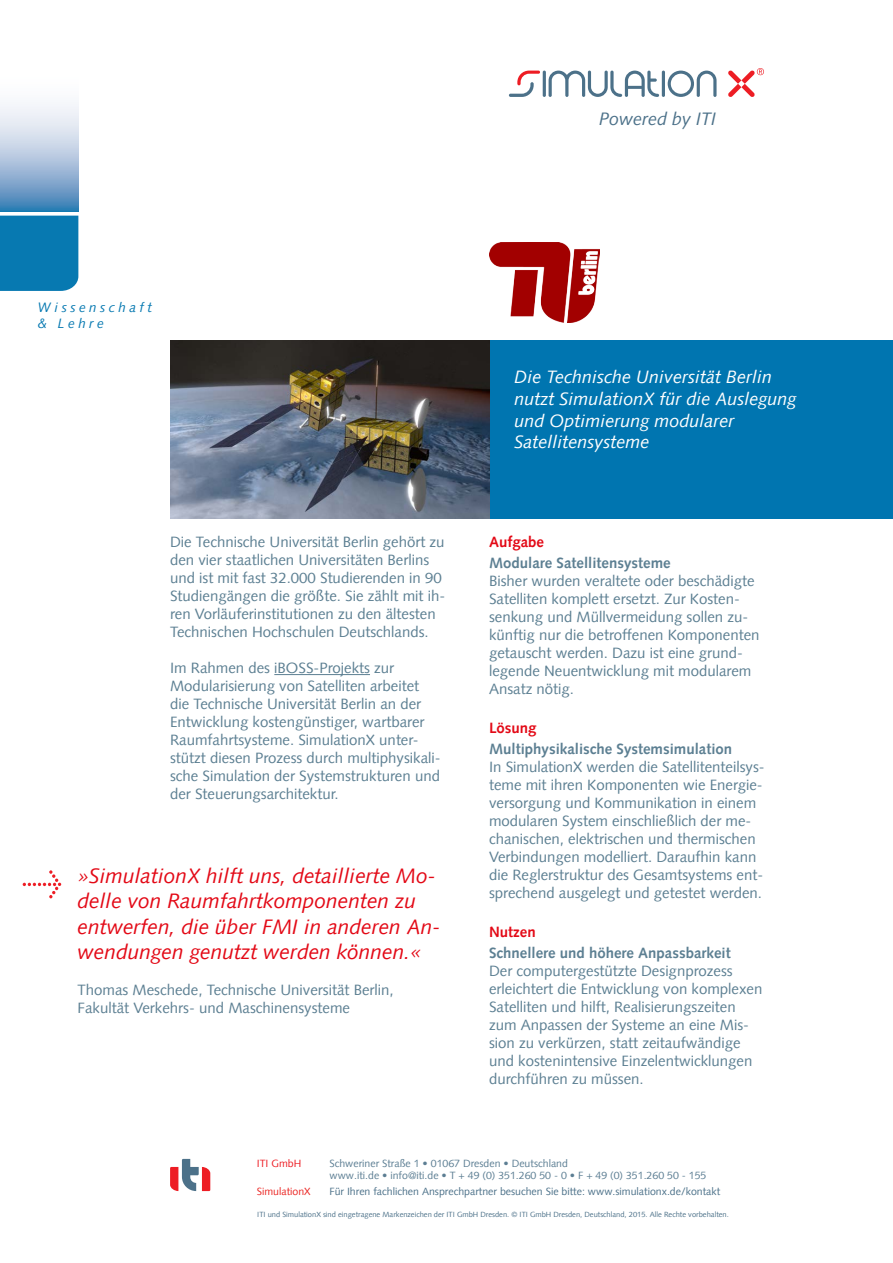
<style>
.page{position:relative;width:893px;height:1263px;background:#fff}
.page>*{position:absolute;margin:0;border:0;box-sizing:border-box;transform-origin:0 0}
.t1{font:italic 21px/25.2px "Syntax LT";color:#e30916}
.t2{font:italic 18px/21.6px "Syntax LT";color:#fff}
.t3{font:italic 18px "Syntax LT";color:#4c7189}
.t4{font:15px/18px "Syntax LT";color:#5c7f92}
.t5{font:700 15px "Syntax LT";color:#5c7f92}
.t6{font:700 15px "Syntax LT";color:#e30916}
.t7{font:italic 13.65px/16.4px "Syntax LT";letter-spacing:.25em;color:#0779b1}
.t8{font:10.5px/12.6px "Syntax LT";color:#5c7e93}
.t9{font:10.5px "Syntax LT";color:#4c7189}
.t10{font:10.5px "Syntax LT";color:#eb2724}
.t11{font:10.5px "Syntax LT";color:#ed1d24}
.t12{font:7.5px "Syntax LT";color:#4c7189}
</style>
<div class="page">
<div style="left:0;top:216px;width:78px;height:75px;background:#0779b1"></div>
<svg style="left:0;top:104px;width:78px;height:108px;background:#a9c2dc"></svg>
<svg style="left:728px;top:68px;width:36px;height:29px"></svg>
<svg style="left:509px;top:71px;width:207px;height:26px"></svg>
<div style="left:489px;top:340px;width:404px;height:179px;background:#0075b0"></div>
<svg style="left:170px;top:1159px;width:40px;height:32px"></svg>
<svg style="left:23px;top:870px;width:38px;height:28px"></svg>
<img style="left:489px;top:243px;width:110px;height:79px">
<hr style="left:274px;top:674px;width:96px;height:1px;background:#5c7f92">
<img style="left:170px;top:340px;width:319px;height:179px">
<p class="t3" style="left:599px;top:108px;width:119px">Powered by ITI</p>
<p class="t7" style="left:38px;top:299px;width:116px">Wissenschaft &amp; Lehre</p>
<p class="t4" style="left:170px;top:533px;width:277px">Die Technische Universität Berlin gehört zu den vier staatlichen Universitäten Berlins und ist mit fast 32.000 Studierenden in 90<br>Studiengängen die größte. Sie zählt mit ih&shy;ren Vorläuferinstitutionen zu den ältesten Technischen Hochschulen Deutschlands.</p>
<p class="t4" style="left:170px;top:659px;width:272px">Im Rahmen des iBOSS-Projekts zur Modularisierung von Satelliten arbeitet die Technische Universität Berlin an der Entwicklung kostengünstiger, wartbarer Raumfahrtsysteme. SimulationX unter&shy;stützt diesen Prozess durch multiphysikali&shy;sche Simulation der Systemstrukturen und der Steuerungsarchitektur.</p>
<h1 class="t1" style="left:78px;top:863px;width:364px">»SimulationX hilft uns, detaillierte Mo&shy;delle von Raumfahrtkomponenten zu entwerfen, die über FMI in anderen An&shy;wendungen genutzt werden können.«</h1>
<p class="t4" style="left:78px;top:980px;width:318px">Thomas Meschede, Technische Universität Berlin,<br>Fakultät Verkehrs- und Maschinensysteme</p>
<p class="t2" style="left:514px;top:366px;width:284px">Die Technische Universität Berlin nutzt SimulationX für die Auslegung und Optimierung modularer<br>Satellitensysteme</p>
<p class="t6" style="left:489px;top:533px;width:57px">Aufgabe</p>
<p class="t5" style="left:489px;top:554px;width:183px">Modulare Satellitensysteme</p>
<p class="t4" style="left:489px;top:572px;width:272px">Bisher wurden veraltete oder beschädigte Satelliten komplett ersetzt. Zur Kosten&shy;senkung und Müllvermeidung sollen zu&shy;künftig nur die betroffenen Komponenten getauscht werden. Dazu ist eine grund&shy;legende Neuentwicklung mit modularem Ansatz nötig.</p>
<p class="t6" style="left:489px;top:719px;width:49px">Lösung</p>
<p class="t5" style="left:489px;top:740px;width:245px">Multiphysikalische Systemsimulation</p>
<p class="t4" style="left:489px;top:758px;width:277px">In SimulationX werden die Satellitenteilsys&shy;teme mit ihren Komponenten wie Energie&shy;versorgung und Kommunikation in einem modularen System einschließlich der me&shy;chanischen, elektrischen und thermischen Verbindungen modelliert. Daraufhin kann die Reglerstruktur des Gesamtsystems ent&shy;sprechend ausgelegt und getestet werden.</p>
<p class="t6" style="left:489px;top:923px;width:48px">Nutzen</p>
<p class="t5" style="left:489px;top:944px;width:243px">Schnellere und höhere Anpassbarkeit</p>
<p class="t4" style="left:489px;top:962px;width:275px">Der computergestützte Designprozess erleichtert die Entwicklung von komplexen Satelliten und hilft, Realisierungszeiten zum Anpassen der Systeme an eine Mis&shy;sion zu verkürzen, statt zeitaufwändige und kostenintensive Einzelentwicklungen durchführen zu müssen.</p>
<p class="t11" style="left:257px;top:1157px;width:46px">ITI GmbH</p>
<p class="t8" style="left:329px;top:1157px;width:378px">Schweriner Straße 1 • 01067 Dresden • Deutschland<br>www.iti.de • info@iti.de • T + 49 (0) 351.260 50 - 0 • F + 49 (0) 351.260 50 - 155</p>
<p class="t10" style="left:257px;top:1185px;width:55px">SimulationX</p>
<p class="t9" style="left:329px;top:1185px;width:392px">Für Ihren fachlichen Ansprechpartner besuchen Sie bitte: www.simulationx.de/kontakt</p>
<p class="t12" style="left:257px;top:1210px;width:473px">ITI und SimulationX sind eingetragene Markenzeichen der ITI GmbH Dresden. © ITI GmbH Dresden, Deutschland, 2015. Alle Rechte vorbehalten.</p>
</div>
